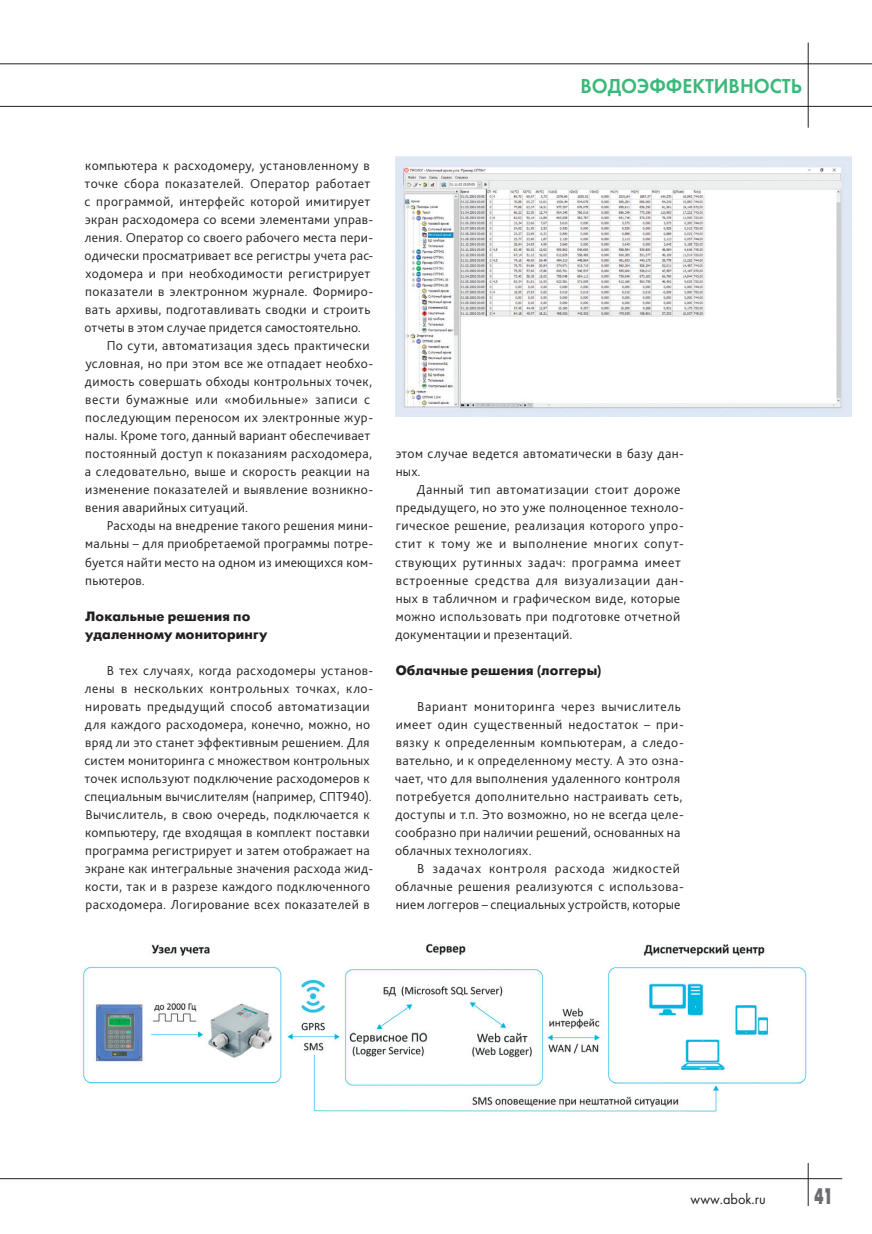
<style>
.page{position:relative;width:872px;height:1234px;background:#fff}
.page>*{position:absolute;margin:0;border:0;box-sizing:border-box;transform-origin:0 0}
.t1{font:22.5px "Futura Futuris XC";color:#6c6d70;scale:.6 1}
.t2{font:21px "Futura Demi";color:#39b97a;scale:.95 1}
.t3{font:15px "Futura";color:#231f20;scale:.95 1}
._04-body_text{font:300 13.5px/18px "Bliss Pro";letter-spacing:.03em;color:#231f20}
._06-podzagolovok_in{font:700 13.5px/18px "Futuris C";letter-spacing:.015em;color:#231f20}
</style>
<div class="page">
<hr style="left:0;top:1177px;width:842px;height:1px;background:#231f20">
<hr style="left:808px;top:1162px;width:1px;height:43px;background:#231f20">
<hr style="left:0;top:63px;width:872px;height:1px;background:#231f20">
<hr style="left:0;top:106px;width:872px;height:1px;background:#231f20">
<hr style="left:808px;top:43px;width:1px;height:85px;background:#231f20">
<img style="left:395px;top:157px;width:456px;height:259px">
<img style="left:83px;top:943px;width:724px;height:169px">
<p class="t2" style="left:580px;top:73px;width:234px">ВОДОЭФФЕКТИВНОСТЬ</p>
<p class="_04-body_text" style="left:85px;top:156px;width:290px">компьютера к расходомеру, установленному в точке сбора показателей. Оператор работает с программой, интерфейс которой имитирует экран расходомера со всеми элементами управ&shy;ления. Оператор со своего рабочего места пери&shy;одически просматривает все регистры учета рас&shy;ходомера и при необходимости регистрирует показатели в электронном журнале. Формиро&shy;вать архивы, подготавливать сводки и строить отчеты в этом случае придется самостоятельно.</p>
<p class="_04-body_text" style="left:85px;top:336px;width:290px;text-indent:22px">По сути, автоматизация здесь практически условная, но при этом все же отпадает необхо&shy;димость совершать обходы контрольных точек, вести бумажные или «мобильные» записи с последующим переносом их электронные жур&shy;налы. Кроме того, данный вариант обеспечивает постоянный доступ к показаниям расходомера, а следовательно, выше и скорость реакции на изменение показателей и выявление возникно&shy;вения аварийных ситуаций.</p>
<p class="_04-body_text" style="left:85px;top:516px;width:289px;text-align:justify;text-indent:21px">Расходы на внедрение такого решения мини&shy;мальны – для приобретаемой программы потре&shy;буется найти место на одном из имеющихся ком&shy;пьютеров.</p>
<p class="_06-podzagolovok_in" style="left:85px;top:607px;width:183px">Локальные решения по удаленному мониторингу</p>
<p class="_04-body_text" style="left:85px;top:660px;width:290px;text-indent:22px">В тех случаях, когда расходомеры установ&shy;лены в нескольких контрольных точках, кло&shy;нировать предыдущий способ автоматизации для каждого расходомера, конечно, можно, но вряд ли это станет эффективным решением. Для систем мониторинга с множеством контрольных точек используют подключение расходомеров к специальным вычислителям (например, СПТ940).<br>Вычислитель, в свою очередь, подключается к компьютеру, где входящая в комплект поставки программа регистрирует и затем отображает на экране как интегральные значения расхода жид&shy;кости, так и в разрезе каждого подключенного расходомера. Логирование всех показателей в</p>
<p class="_04-body_text" style="left:395px;top:444px;width:290px">этом случае ведется автоматически в базу дан&shy;ных.</p>
<p class="_04-body_text" style="left:395px;top:480px;width:290px;text-indent:22px">Данный тип автоматизации стоит дороже предыдущего, но это уже полноценное техноло&shy;гическое решение, реализация которого упро&shy;стит к тому же и выполнение многих сопут&shy;ствующих рутинных задач: программа имеет встроенные средства для визуализации дан&shy;ных в табличном и графическом виде, которые можно использовать при подготовке отчетной документации и презентаций.</p>
<p class="_06-podzagolovok_in" style="left:396px;top:661px;width:208px">Облачные решения (логгеры)</p>
<p class="_04-body_text" style="left:395px;top:696px;width:290px;text-indent:22px">Вариант мониторинга через вычислитель имеет один существенный недостаток – при&shy;вязку к определенным компьютерам, а следо&shy;вательно, и к определенному месту. А это озна&shy;чает, что для выполнения удаленного контроля потребуется дополнительно настраивать сеть, доступы и т.п. Это возможно, но не всегда целе&shy;сообразно при наличии решений, основанных на облачных технологиях.</p>
<p class="_04-body_text" style="left:395px;top:858px;width:290px;text-indent:22px">В задачах контроля расхода жидкостей облачные решения реализуются с использова&shy;нием логгеров – специальных устройств, которые</p>
<p class="t3" style="left:690px;top:1189px;width:80px">www.abok.ru</p>
<p class="t1" style="left:814px;top:1183px;width:32px">41</p>
</div>
